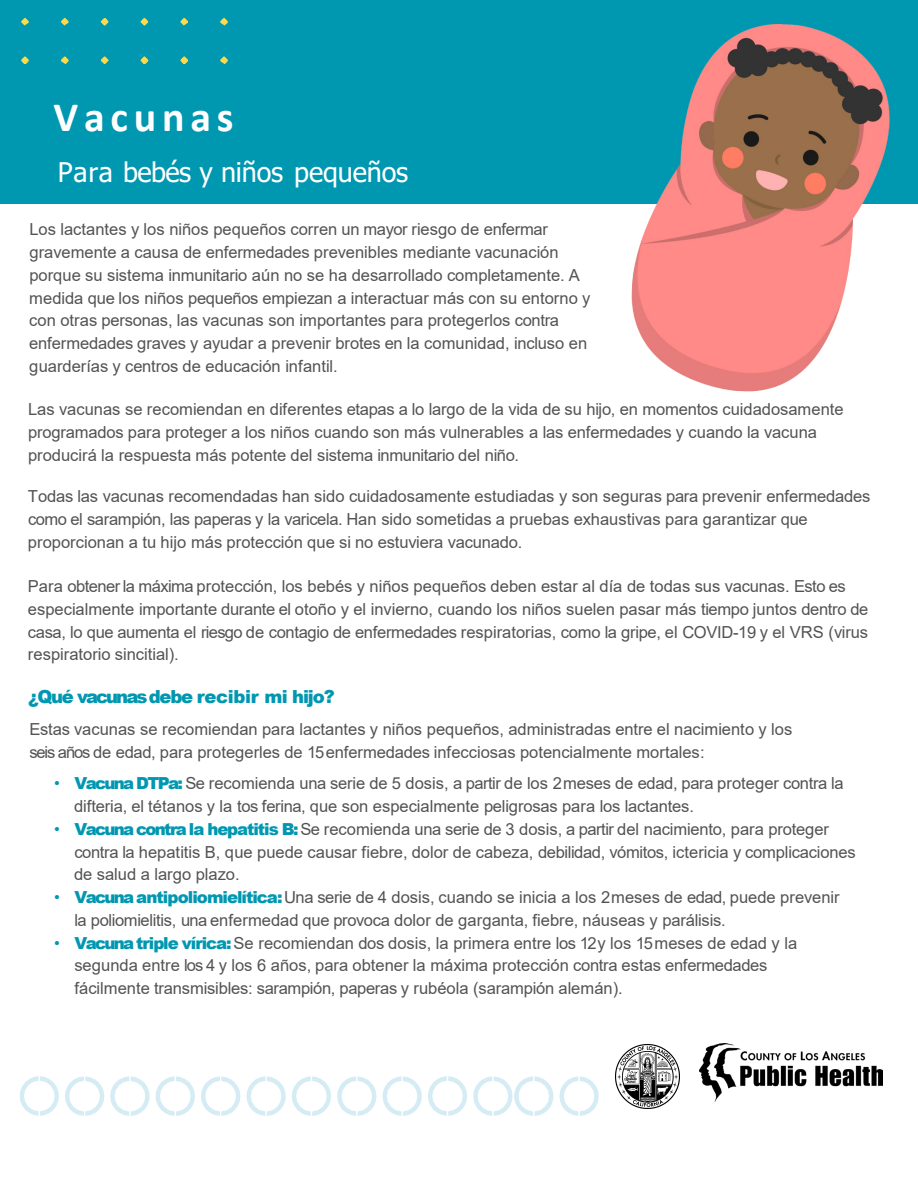
<style>
.page{position:relative;width:918px;height:1188px;background:#fff}
.page>*{position:absolute;margin:0;border:0;box-sizing:border-box;transform-origin:0 0}
.t1{font:700 42px "Calibri";letter-spacing:.135em;color:#fff}
.t2{font:27px "Tahoma";letter-spacing:-.005em;color:#fff}
.t3{font:900 18px "Arial";letter-spacing:-.065em;color:#0097b1}
.t4{font:16.5px/22.8px "Arial";color:#535353}
.s1{color:#0097b1}
.s2{font-weight:900;color:#0097b1}
</style>
<div class="page">
<div style="left:0;top:1px;width:918px;height:203px;background:#0097b1"></div>
<svg style="left:21px;top:18px;width:8px;height:8px"></svg>
<svg style="left:61px;top:18px;width:8px;height:8px"></svg>
<svg style="left:101px;top:18px;width:7px;height:8px"></svg>
<svg style="left:141px;top:18px;width:7px;height:8px"></svg>
<svg style="left:181px;top:18px;width:7px;height:8px"></svg>
<svg style="left:220px;top:18px;width:8px;height:8px"></svg>
<svg style="left:21px;top:57px;width:8px;height:7px"></svg>
<svg style="left:61px;top:57px;width:8px;height:7px"></svg>
<svg style="left:101px;top:57px;width:7px;height:7px"></svg>
<svg style="left:141px;top:57px;width:7px;height:7px"></svg>
<svg style="left:181px;top:57px;width:7px;height:7px"></svg>
<svg style="left:220px;top:57px;width:8px;height:7px"></svg>
<img style="left:631px;top:24px;width:259px;height:368px">
<img style="left:700px;top:1043px;width:182px;height:59px">
<img style="left:615px;top:1044px;width:64px;height:64px">
<svg style="left:20px;top:1076px;width:39px;height:40px"></svg>
<svg style="left:65px;top:1076px;width:39px;height:40px"></svg>
<svg style="left:110px;top:1076px;width:40px;height:40px"></svg>
<svg style="left:156px;top:1076px;width:39px;height:40px"></svg>
<svg style="left:201px;top:1076px;width:39px;height:40px"></svg>
<svg style="left:246px;top:1076px;width:40px;height:40px"></svg>
<svg style="left:292px;top:1076px;width:39px;height:40px"></svg>
<svg style="left:337px;top:1076px;width:39px;height:40px"></svg>
<svg style="left:383px;top:1076px;width:39px;height:40px"></svg>
<svg style="left:428px;top:1076px;width:39px;height:40px"></svg>
<svg style="left:473px;top:1076px;width:80px;height:40px"></svg>
<svg style="left:559px;top:1076px;width:40px;height:40px"></svg>
<h1 class="t1" style="left:53px;top:88px;width:182px">Vacunas</h1>
<h1 class="t2" style="left:58px;top:154px;width:352px">Para bebés y niños pequeños</h1>
<p class="t4" style="left:29px;top:218px;width:563px">Los lactantes y los niños pequeños corren un mayor riesgo de enfermar gravemente a causa de enfermedades prevenibles mediante vacunación porque su sistema inmunitario aún no se ha desarrollado completamente. A medida que los niños pequeños empiezan a interactuar más con su entorno y con otras personas, las vacunas son importantes para protegerlos contra enfermedades graves y ayudar a prevenir brotes en la comunidad, incluso en guarderías y centros de educación infantil.</p>
<p class="t4" style="left:28px;top:398px;width:817px">Las vacunas se recomiendan en diferentes etapas a lo largo de la vida de su hijo, en momentos cuidadosamente programados para proteger a los niños cuando son más vulnerables a las enfermedades y cuando la vacuna producirá la respuesta más potente del sistema inmunitario del niño.</p>
<p class="t4" style="left:28px;top:485px;width:844px">Todas las vacunas recomendadas han sido cuidadosamente estudiadas y son seguras para prevenir enfermedades como el sarampión, las paperas y la varicela. Han sido sometidas a pruebas exhaustivas para garantizar que proporcionan a tu hijo más protección que si no estuviera vacunado.</p>
<p class="t4" style="left:28px;top:575px;width:842px">Para obtener la máxima protección, los bebés y niños pequeños deben estar al día de todas sus vacunas. Esto es especialmente importante durante el otoño y el invierno, cuando los niños suelen pasar más tiempo juntos dentro de casa, lo que aumenta el riesgo de contagio de enfermedades respiratorias, como la gripe, el COVID-19 y el VRS (virus respiratorio sincitial).</p>
<p class="t3" style="left:28px;top:683px;width:308px">¿Qué vacunas debe recibir mi hijo?</p>
<p class="t4" style="left:29px;top:717px;width:765px">Estas vacunas se recomiendan para lactantes y niños pequeños, administradas entre el nacimiento y los seis años de edad, para protegerles de 15 enfermedades infecciosas potencialmente mortales:</p>
<p class="t4" style="left:74px;top:772px;width:771px;text-indent:-20px"><span class="s1">•</span> <span class="s2">Vacuna DTPa:</span> Se recomienda una serie de 5 dosis, a partir de los 2 meses de edad, para proteger contra la difteria, el tétanos y la tos ferina, que son especialmente peligrosas para los lactantes.</p>
<p class="t4" style="left:74px;top:818px;width:783px;text-indent:-20px"><span class="s1">•</span> <span class="s2">Vacuna contra la hepatitis B:</span> Se recomienda una serie de 3 dosis, a partir del nacimiento, para proteger contra la hepatitis B, que puede causar fiebre, dolor de cabeza, debilidad, vómitos, ictericia y complicaciones de salud a largo plazo.</p>
<p class="t4" style="left:74px;top:886px;width:767px;text-indent:-20px"><span class="s1">•</span> <span class="s2">Vacuna antipoliomielítica:</span> Una serie de 4 dosis, cuando se inicia a los 2 meses de edad, puede prevenir la poliomielitis, una enfermedad que provoca dolor de garganta, fiebre, náuseas y parálisis.</p>
<p class="t4" style="left:74px;top:932px;width:724px;text-indent:-20px"><span class="s1">•</span> <span class="s2">Vacuna triple vírica:</span> Se recomiendan dos dosis, la primera entre los 12 y los 15 meses de edad y la segunda entre los 4 y los 6 años, para obtener la máxima protección contra estas enfermedades fácilmente transmisibles: sarampión, paperas y rubéola (sarampión alemán).</p>
</div>
